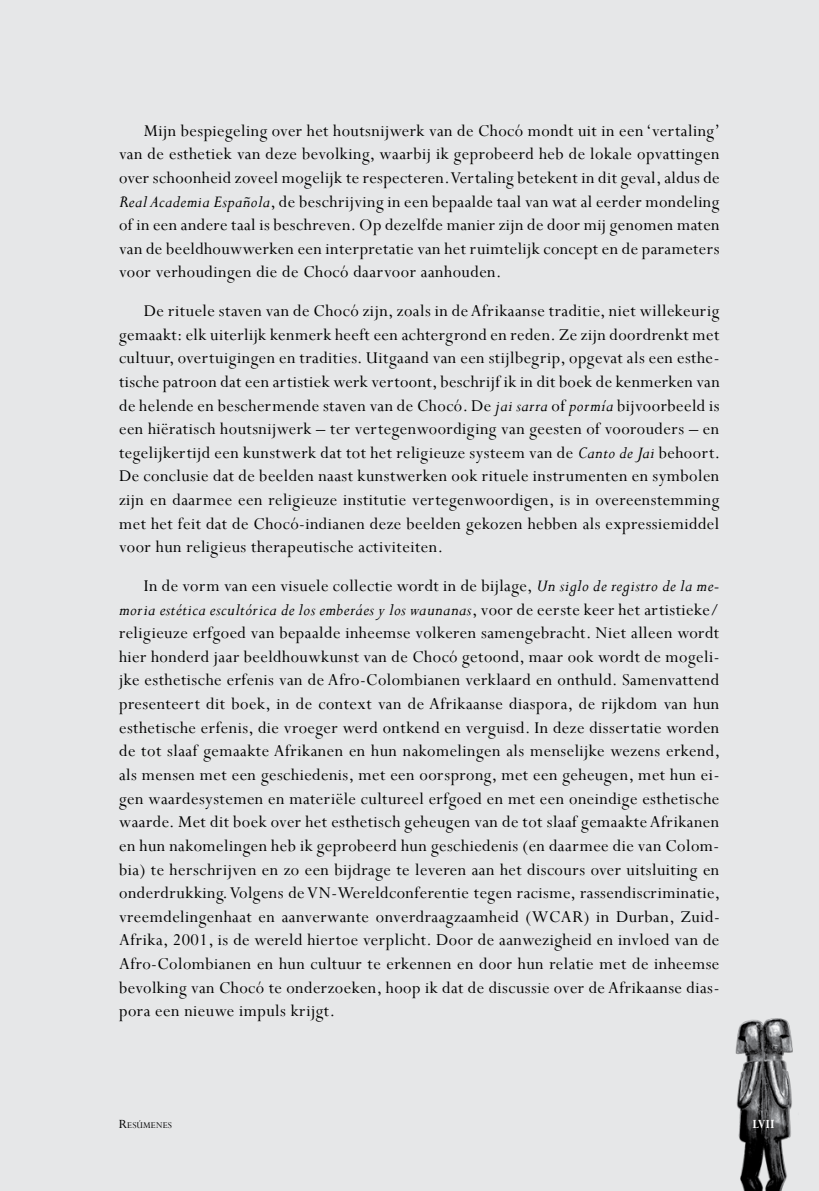
<style>
.page{position:relative;width:819px;height:1191px;background:#fff}
.page>*{position:absolute;margin:0;border:0;box-sizing:border-box;transform-origin:0 0}
.t1{font:18.38px/23.6px "Perpetua";letter-spacing:.025em;color:#000;text-align:justify}
.t2{font:700 14px "Perpetua";color:#fff;scale:.9 1}
.t3{font:9.8px "Perpetua";letter-spacing:.015em;color:#000}
.s1{font-style:italic}
.s2{font-size:14px}
</style>
<div class="page">
<div style="left:1px;top:0;width:818px;height:1191px;background:#e6e7e8"></div>
<hr style="left:0;top:0;width:1px;height:1191px;background:#e6e7e8">
<img style="left:735px;top:1018px;width:58px;height:173px">
<p class="t1" style="left:119px;top:118px;width:602px;text-indent:25px">Mijn bespiegeling over het houtsnijwerk van de Chocó mondt uit in een ‘vertaling’ van de esthetiek van deze bevolking, waarbij ik geprobeerd heb de lokale opvattingen over schoonheid zoveel mogelijk te respecteren. Vertaling betekent in dit geval, aldus de <span class="s1">Real Academia Española</span>, de beschrijving in een bepaalde taal van wat al eerder mondeling of in een andere taal is beschreven. Op dezelfde manier zijn de door mij genomen maten van de beeldhouwwerken een interpretatie van het ruimtelijk concept en de parameters voor verhoudingen die de Chocó daarvoor aanhouden.</p>
<p class="t1" style="left:119px;top:298px;width:602px;text-indent:25px">De rituele staven van de Chocó zijn, zoals in de Afrikaanse traditie, niet willekeurig gemaakt: elk uiterlijk kenmerk heeft een achtergrond en reden. Ze zijn doordrenkt met cultuur, overtuigingen en tradities. Uitgaand van een stijlbegrip, opgevat als een esthe&shy;tische patroon dat een artistiek werk vertoont, beschrijf ik in dit boek de kenmerken van de helende en beschermende staven van de Chocó. De <span class="s1">jai sarra</span> of <span class="s1">pormía</span> bijvoorbeeld is een hiëratisch houtsnijwerk – ter vertegenwoordiging van geesten of voorouders – en tegelijkertijd een kunstwerk dat tot het religieuze systeem van de <span class="s1">Canto de Jai</span> behoort.<br>De conclusie dat de beelden naast kunstwerken ook rituele instrumenten en symbolen zijn en daarmee een religieuze institutie vertegenwoordigen, is in overeenstemming met het feit dat de Chocó-indianen deze beelden gekozen hebben als expressiemiddel voor hun religieus therapeutische activiteiten.</p>
<p class="t1" style="left:119px;top:573px;width:602px;text-indent:25px">In de vorm van een visuele collectie wordt in de bijlage, <span class="s1">Un siglo de registro de la me&shy;moria estética escultórica de los emberáes y los waunanas</span>, voor de eerste keer het artistieke/ religieuze erfgoed van bepaalde inheemse volkeren samengebracht. Niet alleen wordt hier honderd jaar beeldhouwkunst van de Chocó getoond, maar ook wordt de mogeli&shy;jke esthetische erfenis van de Afro-Colombianen verklaard en onthuld. Samenvattend presenteert dit boek, in de context van de Afrikaanse diaspora, de rijkdom van hun esthetische erfenis, die vroeger werd ontkend en verguisd. In deze dissertatie worden de tot slaaf gemaakte Afrikanen en hun nakomelingen als menselijke wezens erkend, als mensen met een geschiedenis, met een oorsprong, met een geheugen, met hun ei&shy;gen waardesystemen en materiële cultureel erfgoed en met een oneindige esthetische waarde. Met dit boek over het esthetisch geheugen van de tot slaaf gemaakte Afrikanen en hun nakomelingen heb ik geprobeerd hun geschiedenis (en daarmee die van Colom&shy;bia) te herschrijven en zo een bijdrage te leveren aan het discours over uitsluiting en onderdrukking. Volgens de VN-Wereldconferentie tegen racisme, rassendiscriminatie, vreemdelingenhaat en aanverwante onverdraagzaamheid (WCAR) in Durban, Zuid-Afrika, 2001, is de wereld hiertoe verplicht. Door de aanwezigheid en invloed van de Afro-Colombianen en hun cultuur te erkennen en door hun relatie met de inheemse bevolking van Chocó te onderzoeken, hoop ik dat de discussie over de Afrikaanse dias&shy;pora een nieuwe impuls krijgt.</p>
<p class="t3" style="left:119px;top:1119px;width:55px"><span class="s2">R</span>esúmenes</p>
<p class="t2" style="left:752px;top:1115px;width:26px">LVII</p>
</div>
